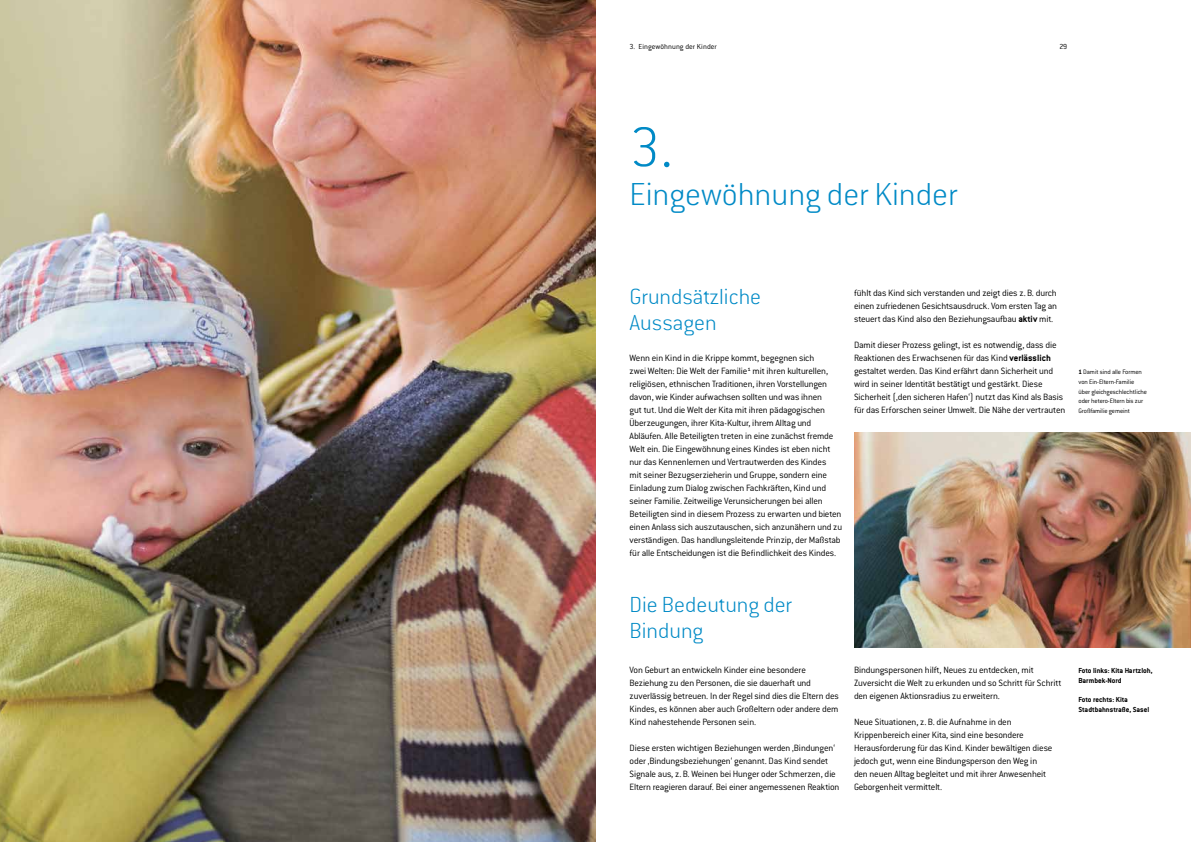
<style>
.page{position:relative;width:1191px;height:842px;background:#fff}
.page>*{position:absolute;margin:0;border:0;box-sizing:border-box;transform-origin:0 0}
.t1{font:300 expanded 61px "Conduit For Elbkinder";color:#018ac6}
.t2{font:300 expanded 35px "Conduit For Elbkinder";color:#018ac6}
.t3{font:300 expanded 24px/26px "Conduit For Elbkinder";color:#018ac6}
.t4{font:300 10px/13px "Conduit For Elbkinder";letter-spacing:-.015em;color:#000}
.t5{font:700 8px/9.8px "Conduit For Elbkinder";color:#000}
.t6{font:300 8px "Conduit For Elbkinder";letter-spacing:.005em;color:#000}
.t7{font:300 7px/9.8px "Conduit For Elbkinder";letter-spacing:-.015em;color:#000}
.s1{font-weight:700}
</style>
<div class="page">
<img style="left:0;top:0;width:595px;height:842px">
<img style="left:854px;top:432px;width:337px;height:215px">
<p class="t6" style="left:629px;top:42px;width:89px">3. Eingewöhnung der Kinder</p>
<p class="t6" style="left:1059px;top:42px;width:9px">29</p>
<h1 class="t1" style="left:629px;top:114px;width:44px">3.</h1>
<h2 class="t2" style="left:629px;top:175px;width:329px">Eingewöhnung der Kinder</h2>
<h3 class="t3" style="left:629px;top:284px;width:133px">Grundsätzliche<br>Aussagen</h3>
<p class="t4" style="left:629px;top:351px;width:214px">Wenn ein Kind in die Krippe kommt, begegnen sich<br>zwei Welten: Die Welt der Familie1 mit ihren kulturellen, religiösen, ethnischen Traditionen, ihren Vorstellungen davon, wie Kinder aufwachsen sollten und was ihnen<br>gut tut. Und die Welt der Kita mit ihren pädagogischen Überzeugungen, ihrer Kita-Kultur, ihrem Alltag und Abläufen. Alle Beteiligten treten in eine zunächst fremde Welt ein. Die Eingewöhnung eines Kindes ist eben nicht nur das Kennenlernen und Vertrautwerden des Kindes<br>mit seiner Bezugserzieherin und Gruppe, sondern eine Einladung zum Dialog zwischen Fachkräften, Kind und seiner Familie. Zeitweilige Verunsicherungen bei allen Beteiligten sind in diesem Prozess zu erwarten und bieten einen Anlass sich auszutauschen, sich anzunähern und zu verständigen. Das handlungsleitende Prinzip, der Maßstab für alle Entscheidungen ist die Befindlichkeit des Kindes.</p>
<h3 class="t3" style="left:629px;top:592px;width:164px">Die Bedeutung der<br>Bindung</h3>
<p class="t4" style="left:629px;top:663px;width:211px">Von Geburt an entwickeln Kinder eine besondere Beziehung zu den Personen, die sie dauerhaft und zuverlässig betreuen. In der Regel sind dies die Eltern des Kindes, es können aber auch Großeltern oder andere dem Kind nahestehende Personen sein.</p>
<p class="t4" style="left:629px;top:741px;width:211px">Diese ersten wichtigen Beziehungen werden ‚Bindungen‘ oder ‚Bindungsbeziehungen‘ genannt. Das Kind sendet Signale aus, z.B. Weinen bei Hunger oder Schmerzen, die Eltern reagieren darauf. Bei einer angemessenen Reaktion</p>
<p class="t4" style="left:854px;top:286px;width:205px;text-align:justify">fühlt das Kind sich verstanden und zeigt dies z.B. durch einen zufriedenen Gesichtsausdruck. Vom ersten Tag an steuert das Kind also den Beziehungsaufbau <span class="s1">aktiv</span> mit.</p>
<p class="t4" style="left:854px;top:338px;width:213px">Damit dieser Prozess gelingt, ist es notwendig, dass die Reaktionen des Erwachsenen für das Kind <span class="s1">verlässlich </span>gestaltet werden. Das Kind erfährt dann Sicherheit und wird in seiner Identität bestätigt und gestärkt. Diese Sicherheit (‚den sicheren Hafen‘) nutzt das Kind als Basis für das Erforschen seiner Umwelt. Die Nähe der vertrauten</p>
<p class="t4" style="left:854px;top:663px;width:209px">Bindungspersonen hilft, Neues zu entdecken, mit<br>Zuversicht die Welt zu erkunden und so Schritt für Schritt den eigenen Aktionsradius zu erweitern.</p>
<p class="t4" style="left:854px;top:715px;width:200px">Neue Situationen, z.B. die Aufnahme in den Krippenbereich einer Kita, sind eine besondere Herausforderung für das Kind. Kinder bewältigen diese jedoch gut, wenn eine Bindungsperson den Weg in den neuen Alltag begleitet und mit ihrer Anwesenheit Geborgenheit vermittelt.</p>
<p class="t7" style="left:1078px;top:367px;width:70px"><span class="s1">1</span> Damit sind alle Formen von Ein-Eltern-Familie über gleichgeschlechtliche oder hetero-Eltern bis zur<br>Großfamilie gemeint</p>
<p class="t5" style="left:1078px;top:666px;width:76px">Foto links: Kita Hartzloh,<br>Barmbek-Nord</p>
<p class="t5" style="left:1078px;top:695px;width:72px">Foto rechts: Kita<br>Stadtbahnstraße, Sasel</p>
</div>
